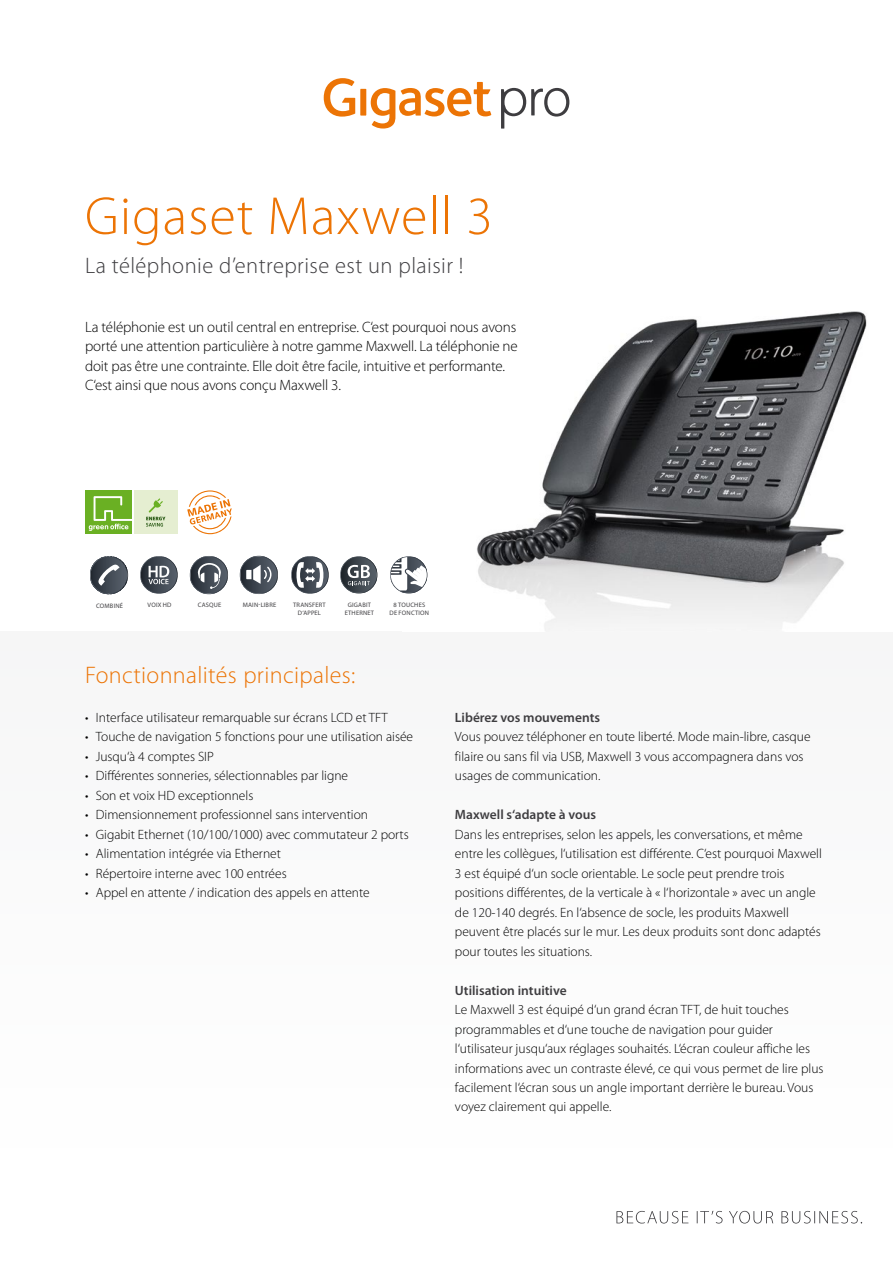
<style>
.page{position:relative;width:893px;height:1263px;background:#fff}
.page>*{position:absolute;margin:0;border:0;box-sizing:border-box;transform-origin:0 0}
.t1{font:300 54px "Myriad Pro";letter-spacing:.02em;color:#ec7405}
.t2{font:300 24px "Myriad Pro";letter-spacing:.015em;color:#ec7405}
.t3{font:300 22.5px "Myriad Pro";letter-spacing:.02em;color:#3e3d40}
.t4{font:300 15px/19.5px "Myriad Pro";letter-spacing:-.01em;color:#000}
.t5{font:300 13.5px/19.5px "Myriad Pro";color:#000}
.t6{font:600 13.5px "Myriad Pro";color:#3e3d40}
.t7{font:6.45px/7.6px "Myriad Pro";letter-spacing:.03em;color:#3e3d40;text-align:center}
</style>
<div class="page">
<div style="left:0;top:631px;width:893px;height:632px;background:#fbfbfb"></div>
<svg style="left:501px;top:88px;width:68px;height:41px"></svg>
<svg style="left:324px;top:78px;width:167px;height:51px"></svg>
<svg style="left:616px;top:1211px;width:246px;height:12px"></svg>
<img style="left:405px;top:311px;width:462px;height:320px">
<svg style="left:291px;top:556px;width:38px;height:38px"></svg>
<svg style="left:140px;top:556px;width:38px;height:38px"></svg>
<svg style="left:187px;top:490px;width:45px;height:44px"></svg>
<svg style="left:340px;top:556px;width:37px;height:37px"></svg>
<svg style="left:390px;top:556px;width:37px;height:37px"></svg>
<hr style="left:127px;top:556px;width:1px;height:38px;background:#1d222a">
<hr style="left:126px;top:556px;width:1px;height:38px;background:#22282f">
<hr style="left:125px;top:556px;width:1px;height:38px;background:#242b33">
<hr style="left:124px;top:556px;width:1px;height:38px;background:#272e37">
<hr style="left:123px;top:556px;width:1px;height:38px;background:#293039">
<hr style="left:122px;top:556px;width:1px;height:38px;background:#2b323b">
<hr style="left:121px;top:556px;width:1px;height:38px;background:#2d343d">
<hr style="left:120px;top:556px;width:1px;height:38px;background:#2f363f">
<hr style="left:119px;top:556px;width:1px;height:38px;background:#313841">
<hr style="left:118px;top:556px;width:1px;height:38px;background:#323a43">
<hr style="left:117px;top:556px;width:1px;height:38px;background:#343b44">
<hr style="left:116px;top:556px;width:1px;height:38px;background:#363e47">
<hr style="left:115px;top:556px;width:1px;height:38px;background:#383f49">
<hr style="left:114px;top:556px;width:1px;height:38px;background:#39414a">
<hr style="left:113px;top:556px;width:1px;height:38px;background:#3a424c">
<hr style="left:112px;top:556px;width:1px;height:38px;background:#3c444e">
<hr style="left:111px;top:556px;width:1px;height:38px;background:#3e4650">
<hr style="left:110px;top:556px;width:1px;height:38px;background:#3f4851">
<hr style="left:109px;top:556px;width:1px;height:38px;background:#424953">
<hr style="left:108px;top:556px;width:1px;height:38px;background:#424a54">
<hr style="left:107px;top:556px;width:1px;height:38px;background:#444c56">
<hr style="left:106px;top:556px;width:1px;height:38px;background:#464e58">
<hr style="left:105px;top:556px;width:1px;height:38px;background:#474f59">
<hr style="left:104px;top:556px;width:1px;height:38px;background:#48505b">
<hr style="left:103px;top:556px;width:1px;height:38px;background:#4a525c">
<hr style="left:102px;top:556px;width:1px;height:38px;background:#4b535d">
<hr style="left:101px;top:556px;width:1px;height:38px;background:#4c555f">
<hr style="left:100px;top:556px;width:1px;height:38px;background:#4e5661">
<hr style="left:99px;top:556px;width:1px;height:38px;background:#4f5762">
<hr style="left:98px;top:556px;width:1px;height:38px;background:#505863">
<hr style="left:97px;top:556px;width:1px;height:38px;background:#525a64">
<hr style="left:96px;top:556px;width:1px;height:38px;background:#525b65">
<hr style="left:95px;top:556px;width:1px;height:38px;background:#535c66">
<hr style="left:94px;top:556px;width:1px;height:38px;background:#555d68">
<hr style="left:93px;top:556px;width:1px;height:38px;background:#565e69">
<hr style="left:92px;top:556px;width:1px;height:38px;background:#565f6a">
<hr style="left:91px;top:556px;width:1px;height:38px;background:#57606b">
<hr style="left:90px;top:556px;width:1px;height:38px;background:#58616b">
<svg style="left:98px;top:565px;width:22px;height:21px"></svg>
<svg style="left:190px;top:556px;width:38px;height:38px"></svg>
<svg style="left:240px;top:556px;width:38px;height:38px"></svg>
<div style="left:134px;top:490px;width:43px;height:44px;background:#e5eed1"></div>
<div style="left:85px;top:490px;width:47px;height:44px;background:#6ab023"></div>
<svg style="left:146px;top:498px;width:19px;height:28px"></svg>
<svg style="left:89px;top:496px;width:43px;height:35px"></svg>
<h1 class="t1" style="left:85px;top:184px;width:409px">Gigaset Maxwell 3</h1>
<h3 class="t3" style="left:85px;top:252px;width:380px">La téléphonie d’entreprise est un plaisir !</h3>
<p class="t4" style="left:85px;top:317px;width:434px">La téléphonie est un outil central en entreprise. C‘est pourquoi nous avons porté une attention particulière à notre gamme Maxwell. La téléphonie ne doit pas être une contrainte. Elle doit être facile, intuitive et performante.<br>C‘est ainsi que nous avons conçu Maxwell 3.</p>
<p class="t7" style="left:96px;top:601px;width:28px">COMBINÉ</p>
<p class="t7" style="left:198px;top:601px;width:25px">CASQUE</p>
<p class="t7" style="left:243px;top:601px;width:35px">MAIN-LIBRE</p>
<p class="t7" style="left:148px;top:601px;width:25px">VOIX HD</p>
<p class="t7" style="left:345px;top:601px;width:31px">GIGABIT<br>ETHERNET</p>
<p class="t7" style="left:390px;top:601px;width:41px">8 TOUCHES<br>DE FONCTION</p>
<p class="t7" style="left:293px;top:601px;width:34px">TRANSFERT<br>D‘APPEL</p>
<h2 class="t2" style="left:85px;top:660px;width:272px">Fonctionnalités principales:</h2>
<p class="t5" style="left:85px;top:707px;width:304px">• Interface utilisateur remarquable sur écrans LCD et TFT</p>
<p class="t5" style="left:85px;top:727px;width:329px">• Touche de navigation 5 fonctions pour une utilisation aisée</p>
<p class="t5" style="left:85px;top:746px;width:130px">• Jusqu‘à 4 comptes SIP</p>
<p class="t5" style="left:85px;top:766px;width:264px">• Différentes sonneries, sélectionnables par ligne</p>
<p class="t5" style="left:85px;top:785px;width:170px">• Son et voix HD exceptionnels</p>
<p class="t5" style="left:85px;top:805px;width:284px">• Dimensionnement professionnel sans intervention</p>
<p class="t5" style="left:85px;top:824px;width:325px">• Gigabit Ethernet (10/100/1000) avec commutateur 2 ports</p>
<p class="t5" style="left:85px;top:844px;width:197px">• Alimentation intégrée via Ethernet</p>
<p class="t5" style="left:85px;top:863px;width:203px">• Répertoire interne avec 100 entrées</p>
<p class="t5" style="left:85px;top:883px;width:286px">• Appel en attente / indication des appels en attente</p>
<p class="t6" style="left:455px;top:708px;width:147px">Libérez vos mouvements</p>
<p class="t5" style="left:455px;top:727px;width:357px">Vous pouvez téléphoner en toute liberté. Mode main-libre, casque filaire ou sans fil via USB, Maxwell 3 vous accompagnera dans vos usages de communication.</p>
<p class="t6" style="left:455px;top:806px;width:143px">Maxwell s‘adapte à vous</p>
<p class="t5" style="left:455px;top:824px;width:368px">Dans les entreprises, selon les appels, les conversations, et même entre les collègues, l‘utilisation est différente. C‘est pourquoi Maxwell 3 est équipé d‘un socle orientable. Le socle peut prendre trois positions différentes, de la verticale à « l‘horizontale » avec un angle de 120-140 degrés. En l‘absence de socle, les produits Maxwell peuvent être placés sur le mur. Les deux produits sont donc adaptés pour toutes les situations.</p>
<p class="t6" style="left:455px;top:981px;width:113px">Utilisation intuitive</p>
<p class="t5" style="left:455px;top:1000px;width:370px">Le Maxwell 3 est équipé d‘un grand écran TFT, de huit touches programmables et d‘une touche de navigation pour guider l‘utilisateur jusqu‘aux réglages souhaités. L‘écran couleur affiche les informations avec un contraste élevé, ce qui vous permet de lire plus facilement l‘écran sous un angle important derrière le bureau. Vous voyez clairement qui appelle.</p>
</div>
